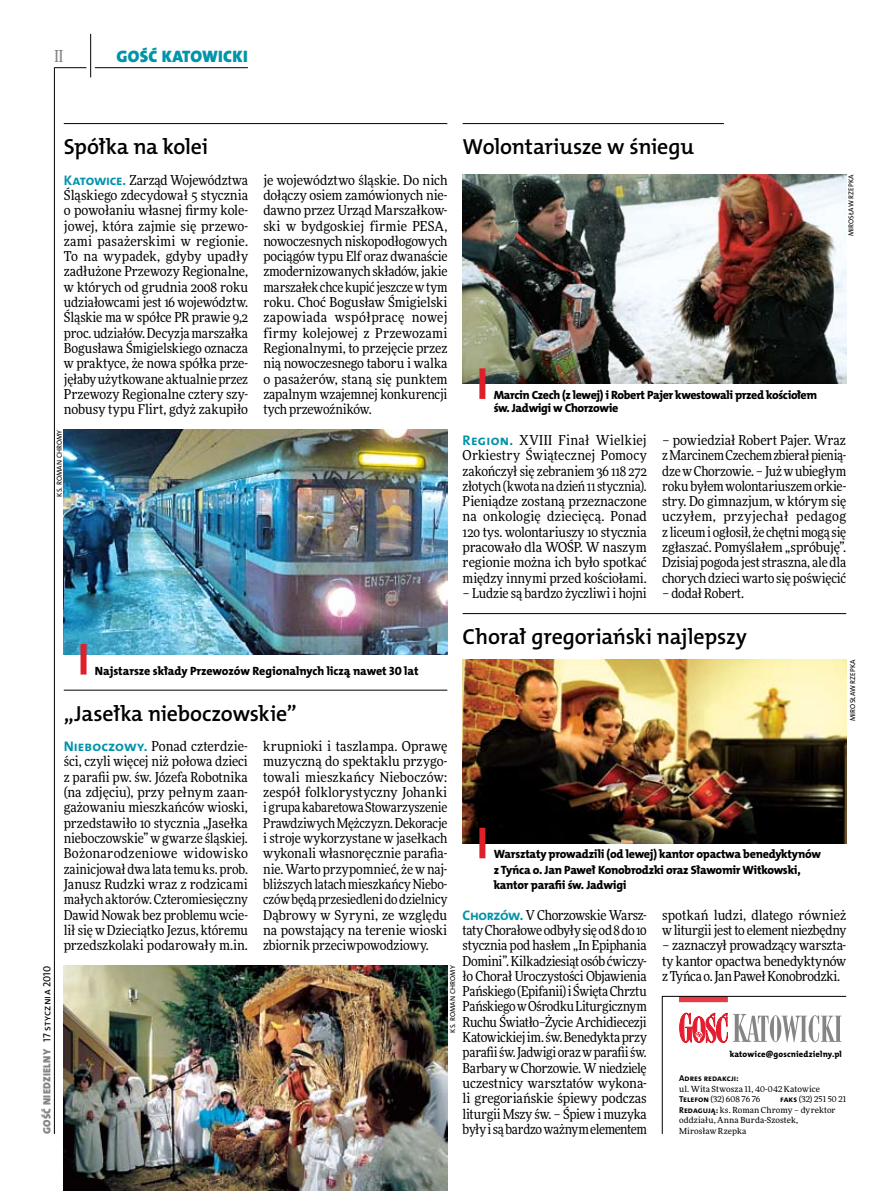
<style>
.page{position:relative;width:893px;height:1191px;background:#fff}
.page>*{position:absolute;margin:0;border:0;box-sizing:border-box;transform-origin:0 0}
.t1{font:21.9px "The Mix HP6 Se Bld";letter-spacing:-.01em;color:#000}
.t2{font:16.65px "The Mix HP9 Blk";letter-spacing:.02em;color:#0093aa}
.t3{font:500 16.5px "Freeday Narrow";color:#858486;scale:.9 1}
.t4{font:13.65px/15.3px "Freeday Narrow News";letter-spacing:-.01em;color:#000;text-align:justify}
.t5{font:12px/15.3px "The Mix HP8 Ex Bld";letter-spacing:-.02em;color:#000}
.t6{font:10.5px "The Mix HP9 Blk";letter-spacing:.025em;color:#858486}
.t7{font:8.55px "The Mix HP8 Ex Bld";letter-spacing:.02em;color:#000}
.t8{font:8.55px "The Mix HP7 Bld";letter-spacing:.005em;color:#000}
.t9{font:8.4px/10.5px "Freeday News";letter-spacing:.015em;color:#000}
.t10{font:7.2px "The Mix HP5 Plain";letter-spacing:.01em;color:#000}
.s1{font-family:"The Mix HP7 Bld";font-size:13.95px;color:#0093aa}
.s2{font-family:"The Mix HP5 Plain";color:#000}
.s3{font-family:"The Mix HP7 Bld";font-size:8.55px}
</style>
<div class="page">
<hr style="left:54px;top:67px;width:1px;height:1067px;background:#000">
<hr style="left:90px;top:34px;width:1px;height:43px;background:#000">
<hr style="left:54px;top:67px;width:32px;height:1px;background:#000">
<hr style="left:95px;top:67px;width:153px;height:1px;background:#000">
<hr style="left:64px;top:123px;width:383px;height:1px;background:#000">
<img style="left:64px;top:429px;width:383px;height:225px">
<img style="left:463px;top:174px;width:383px;height:210px">
<img style="left:463px;top:659px;width:383px;height:184px">
<img style="left:64px;top:965px;width:383px;height:226px">
<hr style="left:463px;top:123px;width:261px;height:1px;background:#000">
<hr style="left:463px;top:613px;width:383px;height:1px;background:#000">
<hr style="left:64px;top:690px;width:383px;height:1px;background:#000">
<div style="left:479px;top:368px;width:6px;height:31px;background:#df1f2a"></div>
<div style="left:479px;top:827px;width:6px;height:31px;background:#df1f2a"></div>
<svg style="left:662px;top:996px;width:185px;height:138px"></svg>
<div style="left:81px;top:644px;width:6px;height:30px;background:#df1f2a"></div>
<p class="t3" style="left:54px;top:46px;width:11px">II</p>
<p class="t2" style="left:117px;top:46px;width:133px">GOŚĆ KATOWICKI</p>
<h1 class="t1" style="left:64px;top:132px;width:146px">Spółka na kolei</h1>
<p class="t4" style="left:64px;top:172px;width:186px"><span class="s1">Katowice.</span> Zarząd Województwa Śląskiego zdecydował 5 stycznia o powołaniu własnej firmy kole&shy;jowej, która zajmie się przewo&shy;zami pasażerskimi w regionie.<br>To na wypadek, gdyby upadły zadłużone Przewozy Regionalne, w których od grudnia 2008 roku udziałowcami jest 16 województw.<br>Śląskie ma w spółce PR prawie 9,2 proc. udziałów. Decyzja marszałka Bogusława Śmigielskiego oznacza w praktyce, że nowa spółka prze&shy;jęłaby użytkowane aktualnie przez Przewozy Regionalne cztery szy&shy;nobusy typu Flirt, gdyż zakupiło</p>
<p class="t4" style="left:263px;top:172px;width:186px">je województwo śląskie. Do nich dołączy osiem zamówionych nie&shy;dawno przez Urząd Marszałkow&shy;ski w bydgoskiej firmie PESA, nowoczesnych niskopodłogowych pociągów typu Elf oraz dwanaście zmodernizowanych składów, jakie marszałek chce kupić jeszcze wtym roku. Choć Bogusław Śmigielski zapowiada współpracę nowej firmy kolejowej z Przewozami Regionalnymi, to przejęcie przez nią nowoczesnego taboru i walka o pasażerów, staną się punktem zapalnym wzajemnej konkurencji tych przewoźników.</p>
<p class="t10" style="left:55px;top:496px;width:68px;rotate:-90deg">ks. Roman Chromy</p>
<p class="t5" style="left:95px;top:663px;width:325px">Najstarsze składy Przewozów Regionalnych liczą nawet 30 lat</p>
<h1 class="t1" style="left:64px;top:699px;width:234px">„Jasełka nieboczowskie”</h1>
<h1 class="t1" style="left:463px;top:132px;width:233px">Wolontariusze w śniegu</h1>
<p class="t10" style="left:846px;top:236px;width:63px;rotate:-90deg">mirosław rzepka</p>
<p class="t5" style="left:494px;top:388px;width:325px;line-height:13.5px">Marcin Czech (z lewej) i Robert Pajer kwestowali przed kościołem św. Jadwigi w Chorzowie</p>
<p class="t4" style="left:463px;top:432px;width:186px"><span class="s1">Region.</span> XVIII Finał Wielkiej Orkiestry Świątecznej Pomocy zakończył się zebraniem 36 118 272 złotych (kwota na dzień 11 stycznia).<br>Pieniądze zostaną przeznaczone na onkologię dziecięcą. Ponad 120 tys. wolontariuszy 10 stycznia pracowało dla WOŚP. W naszym regionie można ich było spotkać między innymi przed kościołami.</p>
<p class="t4" style="left:463px;top:585px;width:186px">– Ludzie są bardzo życzliwi i hojni</p>
<p class="t4" style="left:662px;top:432px;width:186px">– powiedział Robert Pajer. Wraz zMarcinem Czechem zbierał pienią&shy;dze wChorzowie. – Jużwubiegłym roku byłem wolontariuszem orkie&shy;stry. Do gimnazjum, w którym się uczyłem, przyjechał pedagog z liceum i ogłosił, że chętni mogą się zgłaszać. Pomyślałem „spróbuję”.<br>Dzisiaj pogoda jeststraszna, ale dla chorych dzieci warto się poświęcić</p>
<p class="t4" style="left:662px;top:585px;width:83px">– dodał Robert.</p>
<h1 class="t1" style="left:463px;top:622px;width:286px">Chorał gregoriański najlepszy</h1>
<p class="t10" style="left:848px;top:721px;width:63px;rotate:-90deg">mirosław rzepka</p>
<p class="t6" style="left:40px;top:1134px;width:170px;rotate:-90deg">GOŚĆ NIEDZIELNY <span class="s2">17 stycznia 2010</span></p>
<p class="t4" style="left:64px;top:738px;width:186px"><span class="s1">Nieboczowy.</span> Ponad czterdzie&shy;ści, czyli więcej niż połowa dzieci z parafii pw. św. Józefa Robotnika (na zdjęciu), przy pełnym zaan&shy;gażowaniu mieszkańców wioski, przedstawiło 10 stycznia „Jasełka nieboczowskie” w gwarze śląskiej.<br>Bożonarodzeniowe widowisko zainicjował dwa lata temu ks. prob.<br>Janusz Rudzki wraz z rodzicami małych aktorów. Czteromiesięczny Dawid Nowak bez problemu wcie&shy;lił się w Dzieciątko Jezus, któremu przedszkolaki podarowały m.in.</p>
<p class="t4" style="left:263px;top:738px;width:186px">krupnioki i taszlampa. Oprawę muzyczną do spektaklu przygo&shy;towali mieszkańcy Nieboczów: zespół folklorystyczny Johanki i grupa kabaretowa Stowarzyszenie Prawdziwych Mężczyzn. Dekoracje i stroje wykorzystane w jasełkach wykonali własnoręcznie parafia&shy;nie. Warto przypomnieć, że w naj&shy;bliższych latach mieszkańcy Niebo&shy;czów będą przesiedleni do dzielnicy Dąbrowy w Syryni, ze względu na powstający na terenie wioski zbiornik przeciwpowodziowy.</p>
<p class="t5" style="left:494px;top:846px;width:329px">Warsztaty prowadzili (od lewej) kantor opactwa benedyktynów z Tyńca o. Jan Paweł Konobrodzki oraz Sławomir Witkowski, kantor parafii św. Jadwigi</p>
<p class="t4" style="left:463px;top:907px;width:186px"><span class="s1">Chorzów.</span> V Chorzowskie Warsz&shy;taty Chorałowe odbyłysię od 8 do 10 stycznia pod hasłem „In Epiphania Domini”. Kilkadziesiąt osób ćwiczy&shy;ło Chorał Uroczystości Objawienia Pańskiego (Epifanii) iŚwięta Chrztu Pańskiego wOśrodku Liturgicznym Ruchu Światło–Życie Archidiecezji Katowickiej im. św. Benedykta przy parafii św. Jadwigi oraz wparafii św.<br>Barbary w Chorzowie. W niedzielę uczestnicy warsztatów wykona&shy;li gregoriańskie śpiewy podczas liturgii Mszy św. – Śpiew i muzyka były isąbardzo ważnym elementem</p>
<p class="t4" style="left:662px;top:907px;width:186px">spotkań ludzi, dlatego również w liturgii jest to element niezbędny</p>
<p class="t4" style="left:662px;top:937px;width:186px">– zaznaczył prowadzący warszta&shy;ty kantor opactwa benedyktynów zTyńca o. Jan Paweł Konobrodzki.</p>
<p class="t10" style="left:448px;top:1032px;width:68px;rotate:-90deg">ks. Roman Chromy</p>
<p class="t7" style="left:730px;top:1049px;width:114px">katowice@goscniedzielny.pl</p>
<p class="t8" style="left:679px;top:1073px;width:61px">Adres redakcji:</p>
<p class="t9" style="left:679px;top:1083px;width:142px">ul. Wita Stwosza 11, 40-042 Katowice<br><span class="s3">Telefon</span> (32) 608 76 76</p>
<p class="t9" style="left:679px;top:1094px;width:169px;text-indent:101px"><span class="s3">faks</span> (32) 251 50 21<br><span class="s3">Redagują:</span> ks. Roman Chromy – dyrektor oddziału, Anna Burda-Szostek,<br>Mirosław Rzepka</p>
</div>
